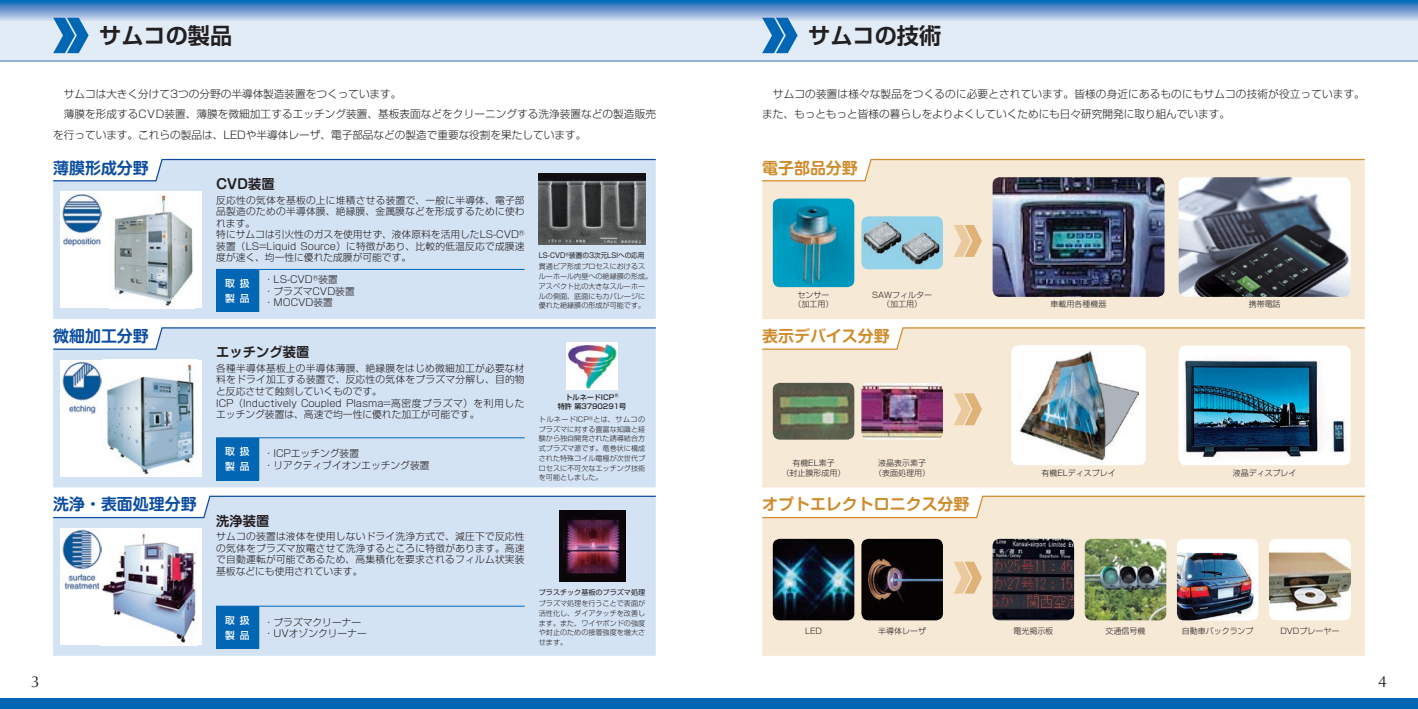
<style>
.page{position:relative;width:1418px;height:709px;background:#fff}
.page>*{position:absolute;margin:0;border:0;box-sizing:border-box;transform-origin:0 0}
.t1{font:700 22.12px "Shin Go Pr 5 De";color:#231f20}
.t2{font:700 16px "Shin M Go Pro De";color:#cf8b2b}
.t3{font:700 16px "Shin M Go Pro De";color:#0d4da1}
.t4{font:16px "Optima LT Std";color:#231f20}
.t5{font:700 13.25px "Shin M Go Pro De";color:#231f20}
.t6{font:300 10.62px/20.4px "Shin Go Pr 5";color:#231f20}
.t7{font:300 9.75px/11.5px "Shin Go Pr 5";letter-spacing:.02em;color:#231f20}
.t8{font:300 9.75px/11.5px "Shin Go Pr 5";color:#231f20}
.t9{font:500 9.75px/15px "Shin Go Pr 5";letter-spacing:.51em;color:#fff}
.t10{font:300 8px/9.8px "Shin Go Pr 5";color:#231f20;text-align:center}
.t11{font:300 7.12px/9.8px "Shin Go Pr 5";color:#231f20;text-align:justify}
.t12{font:7.12px/11.5px "Shin Go Pr 5";color:#231f20;scale:.93 1}
.t13{font:500 7.12px/9.8px "Shin Go Pr 5";color:#231f20;text-align:center}
.t14{font:7.12px "Shin Go Pr 5";color:#231f20}
.s1{font-weight:300}
</style>
<div class="page">
<div style="left:0;top:698px;width:709px;height:11px;background:#0166b3"></div>
<div style="left:0;top:0;width:709px;height:61px;background:#e1ecf7"></div>
<hr style="left:0;top:60px;width:709px;height:2px;background:#96afda">
<svg style="left:0;top:0;width:709px;height:21px;background:#709ed1"></svg>
<div style="left:709px;top:698px;width:708px;height:11px;background:#0166b3"></div>
<div style="left:709px;top:0;width:708px;height:61px;background:#e1ecf7"></div>
<hr style="left:709px;top:60px;width:708px;height:2px;background:#96afda">
<svg style="left:709px;top:0;width:708px;height:37px"></svg>
<div style="left:53px;top:182px;width:603px;height:137px;background:#d4e3f4"></div>
<div style="left:762px;top:182px;width:602px;height:137px;background:#f6e9d6"></div>
<div style="left:53px;top:350px;width:603px;height:137px;background:#d4e3f4"></div>
<div style="left:762px;top:350px;width:602px;height:137px;background:#f6e9d6"></div>
<div style="left:53px;top:519px;width:603px;height:137px;background:#d4e3f4"></div>
<div style="left:762px;top:519px;width:602px;height:137px;background:#f6e9d6"></div>
<svg style="left:53px;top:158px;width:603px;height:24px"></svg>
<svg style="left:53px;top:327px;width:603px;height:23px"></svg>
<svg style="left:53px;top:495px;width:603px;height:24px"></svg>
<svg style="left:762px;top:158px;width:603px;height:24px"></svg>
<svg style="left:762px;top:327px;width:603px;height:23px"></svg>
<svg style="left:762px;top:495px;width:603px;height:24px"></svg>
<svg style="left:53px;top:18px;width:36px;height:35px"></svg>
<svg style="left:762px;top:18px;width:35px;height:35px"></svg>
<div style="left:216px;top:269px;width:43px;height:43px;background:#0166b3"></div>
<hr style="left:259px;top:269px;width:265px;height:1px;background:#0166b3">
<div style="left:216px;top:438px;width:43px;height:42px;background:#0166b3"></div>
<hr style="left:216px;top:437px;width:43px;height:1px;background:#0166b3">
<hr style="left:259px;top:437px;width:265px;height:1px;background:#0166b3">
<div style="left:216px;top:606px;width:43px;height:42px;background:#0166b3"></div>
<hr style="left:259px;top:606px;width:265px;height:1px;background:#0166b3">
<div style="left:60px;top:191px;width:142px;height:117px;background:#fff"></div>
<img style="left:114px;top:195px;width:79px;height:112px">
<div style="left:60px;top:360px;width:142px;height:117px;background:#fff"></div>
<img style="left:106px;top:364px;width:89px;height:111px">
<div style="left:60px;top:528px;width:142px;height:117px;background:#fff"></div>
<img style="left:101px;top:534px;width:95px;height:109px">
<img style="left:62px;top:193px;width:39px;height:53px">
<img style="left:62px;top:361px;width:39px;height:53px">
<img style="left:62px;top:530px;width:39px;height:59px">
<img style="left:539px;top:174px;width:106px;height:70px">
<img style="left:566px;top:342px;width:51px;height:48px">
<img style="left:559px;top:510px;width:66px;height:71px">
<svg style="left:953px;top:225px;width:28px;height:32px"></svg>
<img style="left:772px;top:198px;width:82px;height:89px">
<img style="left:861px;top:216px;width:82px;height:53px">
<img style="left:992px;top:177px;width:172px;height:120px">
<img style="left:1178px;top:177px;width:172px;height:120px">
<svg style="left:953px;top:393px;width:28px;height:32px"></svg>
<img style="left:772px;top:383px;width:82px;height:56px">
<img style="left:861px;top:383px;width:82px;height:56px">
<div style="left:1011px;top:345px;width:134px;height:120px;background:#fff;border-radius:7px"></div>
<img style="left:1019px;top:351px;width:119px;height:110px">
<div style="left:1178px;top:345px;width:172px;height:120px;background:#fff;border-radius:7px"></div>
<img style="left:1178px;top:355px;width:169px;height:106px">
<svg style="left:953px;top:561px;width:28px;height:32px"></svg>
<img style="left:772px;top:539px;width:82px;height:81px">
<img style="left:861px;top:539px;width:82px;height:81px">
<img style="left:992px;top:539px;width:82px;height:81px">
<img style="left:1084px;top:539px;width:82px;height:81px">
<div style="left:1176px;top:539px;width:82px;height:81px;background:#fff;border-radius:7px"></div>
<img style="left:1176px;top:553px;width:77px;height:67px">
<div style="left:1269px;top:539px;width:81px;height:81px;background:#fff;border-radius:7px"></div>
<img style="left:1269px;top:551px;width:81px;height:60px">
<h1 class="t1" style="left:99px;top:17px;width:134px">サムコの製品</h1>
<h1 class="t1" style="left:808px;top:17px;width:134px">サムコの技術</h1>
<p class="t6" style="left:53px;top:83px;width:604px">　サムコは大きく分けて3つの分野の半導体製造装置をつくっています。<br>　薄膜を形成するCVD装置、薄膜を微細加工するエッチング装置、基板表面などをクリーニングする洗浄装置などの製造販売を行っています。これらの製品は、LEDや半導体レーザ、電子部品などの製造で重要な役割を果たしています。</p>
<p class="t6" style="left:762px;top:83px;width:604px">　サムコの装置は様々な製品をつくるのに必要とされています。皆様の身近にあるものにもサムコの技術が役立っています。また、もっともっと皆様の暮らしをよりよくしていくためにも日々研究開発に取り組んでいます。</p>
<h2 class="t3" style="left:53px;top:154px;width:97px">薄膜形成分野</h2>
<h2 class="t2" style="left:762px;top:154px;width:97px">電子部品分野</h2>
<h3 class="t5" style="left:216px;top:173px;width:60px">CVD装置</h3>
<p class="t7" style="left:216px;top:193px;width:310px">反応性の気体を基板の上に堆積させる装置で、一般に半導体、電子部品製造のための半導体膜、絶縁膜、金属膜などを形成するために使われます。<br>特にサムコは引火性のガスを使用せず、液体原料を活用したLS-CVD<sup>Ⓡ</sup>装置（LS=Liquid Source）に特徴があり、比較的低温反応で成膜速度が速く、均一性に優れた成膜が可能です。</p>
<p class="t9" style="left:225px;top:275px;width:26px">取扱製品</p>
<p class="t8" style="left:264px;top:273px;width:92px">・LS-CVD<sup>Ⓡ</sup>装置<br>・プラズマCVD装置・MOCVD装置</p>
<h3 class="t5" style="left:216px;top:341px;width:95px">エッチング装置</h3>
<p class="t7" style="left:216px;top:361px;width:310px">各種半導体基板上の半導体薄膜、絶縁膜をはじめ微細加工が必要な材料をドライ加工する装置で、反応性の気体をプラズマ分解し、目的物と反応させて蝕刻していくものです。<br>ICP（Inductively Coupled Plasma=高密度プラズマ）を利用したエッチング装置は、高速で均一性に優れた加工が可能です。</p>
<p class="t9" style="left:225px;top:443px;width:26px">取扱製品</p>
<p class="t8" style="left:264px;top:447px;width:167px">・ICPエッチング装置<br>・リアクティブイオンエッチング装置</p>
<p class="t12" style="left:539px;top:249px;width:116px">LS-CVD<sup>Ⓡ</sup>装置の3次元LSIへの応用<span class="s1">貫通ビア形成プロセスにおけるス</span></p>
<p class="t11" style="left:539px;top:271px;width:115px;text-align:left">ルーホール内壁への絶縁膜の形成。アスペクト比の大きなスルーホールの側面、底面にもカバレージに優れた絶縁膜の形成が可能です。</p>
<p class="t10" style="left:793px;top:289px;width:41px">センサー（加工用）</p>
<p class="t10" style="left:872px;top:289px;width:61px">SAWフィルター（加工用）</p>
<p class="t10" style="left:1050px;top:299px;width:57px">車載用各種機器</p>
<p class="t10" style="left:1248px;top:299px;width:33px">携帯電話</p>
<h2 class="t3" style="left:53px;top:323px;width:97px">微細加工分野</h2>
<h2 class="t2" style="left:762px;top:323px;width:129px">表示デバイス分野</h2>
<p class="t13" style="left:558px;top:391px;width:70px">トルネードICP<sup>Ⓡ<br></sup>特許 第3790291号</p>
<p class="t11" style="left:539px;top:413px;width:108px">トルネードICP<sup>Ⓡ</sup>とは、サムコのプラズマに対する豊富な知識と経験から独自開発された誘導結合方式プラズマ源です。竜巻状に構成された特殊コイル電極が次世代プロセスに不可欠なエッチング技術を可能としました。</p>
<p class="t10" style="left:781px;top:457px;width:65px">有機EL素子<br>（封止膜形成用）</p>
<p class="t10" style="left:874px;top:457px;width:57px">液晶表示素子（表面処理用）</p>
<p class="t10" style="left:1041px;top:467px;width:76px">有機ELディスプレイ</p>
<p class="t10" style="left:1232px;top:467px;width:65px">液晶ディスプレイ</p>
<h2 class="t3" style="left:53px;top:491px;width:145px">洗浄・表面処理分野</h2>
<h2 class="t2" style="left:762px;top:491px;width:209px">オプトエレクトロニクス分野</h2>
<h3 class="t5" style="left:216px;top:510px;width:55px">洗浄装置</h3>
<p class="t8" style="left:216px;top:530px;width:310px;text-align:justify">サムコの装置は液体を使用しないドライ洗浄方式で、減圧下で反応性の気体をプラズマ放電させて洗浄するところに特徴があります。高速で自動運転が可能であるため、高集積化を要求されるフィルム状実装基板などにも使用されています。</p>
<p class="t9" style="left:225px;top:611px;width:26px">取扱製品</p>
<p class="t8" style="left:264px;top:615px;width:105px">・プラズマクリーナー・UVオゾンクリーナー</p>
<p class="t14" style="left:539px;top:586px;width:108px">プラスチック基板のプラズマ処理</p>
<p class="t11" style="left:539px;top:598px;width:108px">プラズマ処理を行うことで表面が活性化し、ダイアタッチを改善します。また、ワイヤボンドの強度や封止のための接着強度を増大させます。</p>
<p class="t10" style="left:805px;top:626px;width:18px">LED</p>
<p class="t10" style="left:878px;top:626px;width:49px">半導体レーザ</p>
<p class="t10" style="left:1013px;top:626px;width:41px">電光掲示板</p>
<p class="t10" style="left:1105px;top:626px;width:41px">交通信号機</p>
<p class="t10" style="left:1181px;top:626px;width:73px">自動車バックランプ</p>
<p class="t10" style="left:1280px;top:626px;width:60px">DVDプレーヤー</p>
<h2 class="t4" style="left:31px;top:672px;width:10px">3</h2>
<h2 class="t4" style="left:1377px;top:672px;width:10px">4</h2>
</div>
